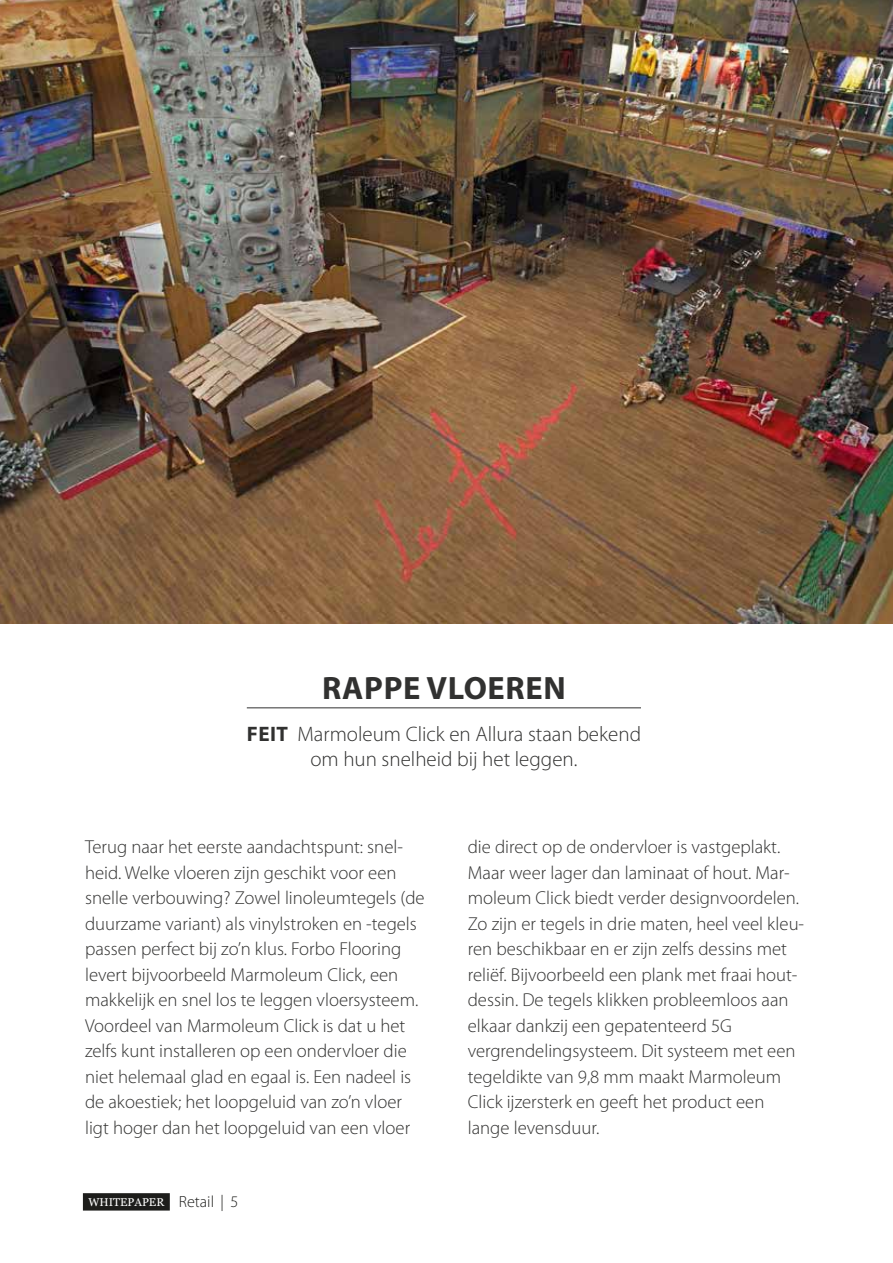
<style>
.page{position:relative;width:893px;height:1263px;background:#fff}
.page>*{position:absolute;margin:0;border:0;box-sizing:border-box;transform-origin:0 0}
.titel{font:700 32.4px "Myriad Pro";letter-spacing:.02em;color:#313130}
.feitje{font:300 21px/25.5px "Myriad Pro";color:#313130;text-align:center}
.brood{font:300 18.75px/25.5px "Myriad Pro";color:#313130}
.t1{font:11.4px "Georgia";color:#fff}
.s1{font-weight:700}
.s2{font-family:"Myriad Pro";font-weight:300;font-size:16.2px;color:#1d1d1b}
</style>
<div class="page">
<hr style="left:247px;top:707px;width:394px;height:1px;background:#313130">
<img style="left:0;top:0;width:893px;height:624px">
<div style="left:83px;top:1193px;width:87px;height:17px;background:#1d1d1b"></div>
<p class="titel" style="left:322px;top:670px;width:245px">RAPPE VLOEREN</p>
<p class="feitje" style="left:247px;top:721px;width:396px"><span class="s1">FEIT</span> Marmoleum Click en Allura staan bekend om hun snelheid bij het leggen.</p>
<p class="brood" style="left:85px;top:834px;width:341px">Terug naar het eerste aandachtspunt: snel&shy;heid. Welke vloeren zijn geschikt voor een snelle verbouwing? Zowel linoleumtegels (de duurzame variant) als vinylstroken en -tegels passen perfect bij zo’n klus. Forbo Flooring levert bijvoorbeeld Marmoleum Click, een makkelijk en snel los te leggen vloersysteem.<br>Voordeel van Marmoleum Click is dat u het zelfs kunt installeren op een ondervloer die niet helemaal glad en egaal is. Een nadeel is de akoestiek; het loopgeluid van zo’n vloer ligt hoger dan het loopgeluid van een vloer</p>
<p class="brood" style="left:468px;top:834px;width:338px">die direct op de ondervloer is vastgeplakt.<br>Maar weer lager dan laminaat of hout. Mar&shy;moleum Click biedt verder designvoordelen.<br>Zo zijn er tegels in drie maten, heel veel kleu&shy;ren beschikbaar en er zijn zelfs dessins met reliëf. Bijvoorbeeld een plank met fraai hout&shy;dessin. De tegels klikken probleemloos aan elkaar dankzij een gepatenteerd 5G vergrendelingsysteem. Dit systeem met een tegeldikte van 9,8 mm maakt Marmoleum Click ijzersterk en geeft het product een lange levensduur.</p>
<p class="t1" style="left:88px;top:1193px;width:152px">WHITEPAPER <span class="s2">Retail | 5</span></p>
</div>
